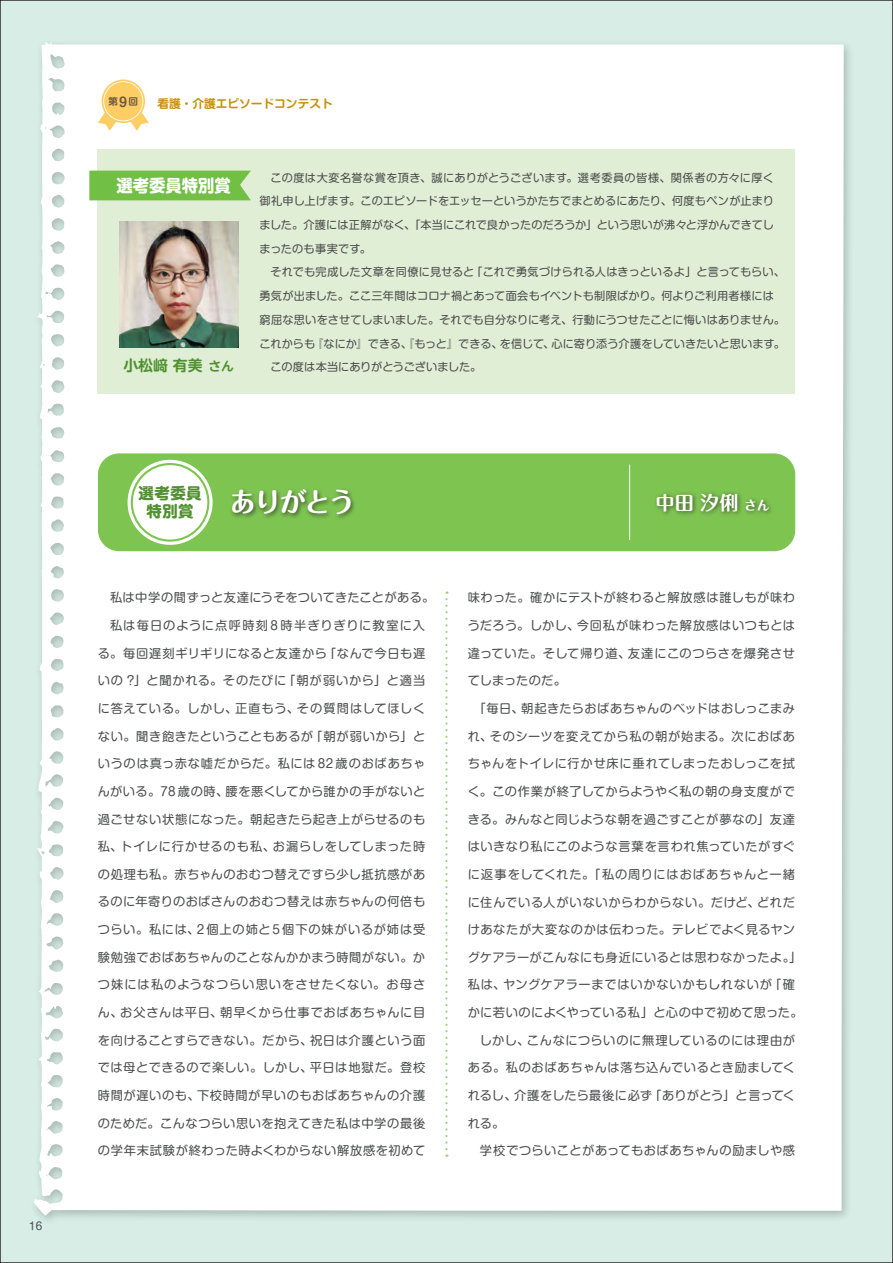
<style>
.page{position:relative;width:893px;height:1263px;background:#d7ede6}
.page>*{position:absolute;margin:0;border:0;box-sizing:border-box;transform-origin:0 0}
.t1{font:700 26.55px "Maru Fo Pro";letter-spacing:-.07em;color:#fff}
.t2{font:700 19.2px "Maru Fo Pro";color:#fff}
.t3{font:700 16.95px "UD Shin M Go Pr 6";color:#fff;scale:.96 1}
.t4{font:700 15.45px/18px "Shin M Go Pr 6";letter-spacing:.025em;color:#509030;text-align:center}
.t5{font:700 14.85px "UD Shin M Go Pr 6 De";color:#509030}
.t6{font:12.15px "Shin M Go Pr 6";letter-spacing:.045em;color:#4b4c4d}
.t7{font:12.15px "Shin M Go Pr 6";letter-spacing:.005em;color:#4b4c4d}
.t8{font:12.15px "Shin M Go Pr 6";letter-spacing:.07em;color:#4b4c4d}
.t9{font:12.15px "Shin M Go Pr 6";letter-spacing:.065em;color:#4b4c4d}
.t10{font:12.15px "Shin M Go Pr 6";letter-spacing:.08em;color:#4b4c4d}
.t11{font:12.15px "Shin M Go Pr 6";letter-spacing:.085em;color:#4b4c4d}
.t12{font:12.15px "Shin M Go Pr 6";color:#4b4c4d}
.t13{font:700 11.7px "Shin M Go Pr 6 De";color:#c5910a}
.t14{font:11.1px/23.7px "Shin M Go Pr 6";letter-spacing:.005em;color:#4b4c4d;text-align:justify}
.t15{font:10.65px "Shin M Go Pr 6";color:#4b4c4d}
.t16{font:700 9.6px "Shin M Go Pr 6 De";color:#6b5841}
.s1{font-size:12.75px}
</style>
<div class="page">
<div style="left:29px;top:37px;width:826px;height:1189px;background:#231f20;opacity:.25"></div>
<div style="left:34px;top:41px;width:810px;height:1175px;background:#fff"></div>
<div style="left:98px;top:149px;width:697px;height:245px;background:#dfeed4"></div>
<img style="left:119px;top:222px;width:119px;height:125px">
<div style="left:98px;top:453px;width:697px;height:98px;background:#7ec451;border-radius:21px"></div>
<div style="left:654px;top:490px;width:121px;height:27px;background:#231f20;opacity:.7"></div>
<div style="left:229px;top:487px;width:128px;height:34px;background:#231f20;opacity:.7"></div>
<hr style="left:629px;top:465px;width:1px;height:75px;background:#fff">
<div style="left:128px;top:460px;width:85px;height:85px;background:#fff;border-radius:50%"></div>
<div style="left:131px;top:463px;width:78px;height:79px;border:2px solid #7ec451;border-radius:50%"></div>
<svg style="left:445px;top:592px;width:3px;height:565px;background:#edf6e6"></svg>
<div style="left:89px;top:171px;width:162px;height:29px;background:#71bf44"></div>
<div style="left:102px;top:80px;width:43px;height:43px;background:#fecd64;border-radius:50%"></div>
<svg style="left:98px;top:81px;width:51px;height:50px"></svg>
<p class="t15" style="left:29px;top:1217px;width:14px">16</p>
<p class="t16" style="left:109px;top:94px;width:31px">第<span class="s1">9</span>回</p>
<p class="t13" style="left:157px;top:94px;width:177px">看護・介護エピソードコンテスト</p>
<h3 class="t3" style="left:117px;top:171px;width:121px">選考委員特別賞</h3>
<p class="t14" style="left:259px;top:165px;width:516px;text-indent:11px">この度は大変名誉な賞を頂き、誠にありがとうございます。選考委員の皆様、関係者の方々に厚く御礼申し上げます。このエピソードをエッセーというかたちでまとめるにあたり、何度もペンが止まりました。介護には正解がなく、「本当にこれで良かったのだろうか」という思いが沸々と浮かんできてしまったのも事実です。</p>
<p class="t14" style="left:259px;top:260px;width:527px;text-align:left;text-indent:11px">それでも完成した文章を同僚に見せると「これで勇気づけられる人はきっといるよ」と言ってもらい、勇気が出ました。ここ三年間はコロナ禍とあって面会もイベントも制限ばかり。何よりご利用者様には窮屈な思いをさせてしまいました。それでも自分なりに考え、行動にうつせたことに悔いはありません。これからも『なにか』できる、『もっと』できる、を信じて、心に寄り添う介護をしていきたいと思います。</p>
<p class="t5" style="left:123px;top:352px;width:112px">小松﨑 有美<span class="s1">さん</span></p>
<p class="t14" style="left:271px;top:355px;width:212px">この度は本当にありがとうございました。</p>
<p class="t4" style="left:139px;top:483px;width:64px">選考委員特別賞</p>
<h1 class="t1" style="left:230px;top:481px;width:127px">ありがとう</h1>
<h2 class="t2" style="left:656px;top:487px;width:116px">中田 汐俐<span class="s1">さん</span></h2>
<p class="t6" style="left:110px;top:588px;width:326px">私は中学の間ずっと友達にうそをついてきたことがある。</p>
<p class="t11" style="left:110px;top:616px;width:317px">私は毎日のように点呼時刻8時半ぎりぎりに教室に入</p>
<p class="t6" style="left:98px;top:643px;width:329px">る。毎回遅刻ギリギリになると友達から「なんで今日も遅</p>
<p class="t6" style="left:98px;top:671px;width:329px">いの ?」と聞かれる。そのたびに「朝が弱いから」と適当</p>
<p class="t6" style="left:98px;top:698px;width:329px">に答えている。しかし、正直もう、その質問はしてほしく</p>
<p class="t6" style="left:98px;top:726px;width:329px">ない。聞き飽きたということもあるが「朝が弱いから」と</p>
<p class="t6" style="left:98px;top:754px;width:329px">いうのは真っ赤な嘘だからだ。私には 82 歳のおばあちゃ</p>
<p class="t6" style="left:98px;top:781px;width:329px">んがいる。78 歳の時、腰を悪くしてから誰かの手がないと</p>
<p class="t6" style="left:98px;top:809px;width:329px">過ごせない状態になった。朝起きたら起き上がらせるのも</p>
<p class="t6" style="left:98px;top:837px;width:329px">私、トイレに行かせるのも私、お漏らしをしてしまった時</p>
<p class="t6" style="left:98px;top:864px;width:329px">の処理も私。赤ちゃんのおむつ替えですら少し抵抗感があ</p>
<p class="t6" style="left:98px;top:892px;width:329px">るのに年寄りのおばさんのおむつ替えは赤ちゃんの何倍も</p>
<p class="t8" style="left:98px;top:920px;width:329px">つらい。私には、2 個上の姉と5 個下の妹がいるが姉は受</p>
<p class="t6" style="left:98px;top:947px;width:329px">験勉強でおばあちゃんのことなんかかまう時間がない。か</p>
<p class="t10" style="left:98px;top:975px;width:329px">つ妹には私のようなつらい思いをさせたくない。お母さ</p>
<p class="t6" style="left:98px;top:1002px;width:329px">ん、お父さんは平日、朝早くから仕事でおばあちゃんに目</p>
<p class="t6" style="left:98px;top:1030px;width:329px">を向けることすらできない。だから、祝日は介護という面</p>
<p class="t6" style="left:98px;top:1058px;width:329px">では母とできるので楽しい。しかし、平日は地獄だ。登校</p>
<p class="t6" style="left:98px;top:1085px;width:329px">時間が遅いのも、下校時間が早いのもおばあちゃんの介護</p>
<p class="t6" style="left:98px;top:1113px;width:329px">のためだ。こんなつらい思いを抱えてきた私は中学の最後</p>
<p class="t6" style="left:98px;top:1141px;width:329px">の学年末試験が終わった時よくわからない解放感を初めて</p>
<p class="t6" style="left:468px;top:588px;width:329px">味わった。確かにテストが終わると解放感は誰しもが味わ</p>
<p class="t6" style="left:468px;top:616px;width:329px">うだろう。しかし、今回私が味わった解放感はいつもとは</p>
<p class="t6" style="left:468px;top:643px;width:329px">違っていた。そして帰り道、友達にこのつらさを爆発させ</p>
<p class="t12" style="left:468px;top:671px;width:100px">てしまったのだ。</p>
<p class="t6" style="left:474px;top:698px;width:323px">「毎日、朝起きたらおばあちゃんのベッドはおしっこまみ</p>
<p class="t6" style="left:468px;top:726px;width:329px">れ、そのシーツを変えてから私の朝が始まる。次におばあ</p>
<p class="t6" style="left:468px;top:754px;width:329px">ちゃんをトイレに行かせ床に垂れてしまったおしっこを拭</p>
<p class="t6" style="left:468px;top:781px;width:329px">く。この作業が終了してからようやく私の朝の身支度がで</p>
<p class="t6" style="left:468px;top:809px;width:329px">きる。みんなと同じような朝を過ごすことが夢なの」友達</p>
<p class="t6" style="left:468px;top:837px;width:329px">はいきなり私にこのような言葉を言われ焦っていたがすぐ</p>
<p class="t9" style="left:468px;top:864px;width:329px">に返事をしてくれた。「私の周りにはおばあちゃんと一緒</p>
<p class="t6" style="left:468px;top:892px;width:329px">に住んでいる人がいないからわからない。だけど、どれだ</p>
<p class="t6" style="left:468px;top:920px;width:329px">けあなたが大変なのかは伝わった。テレビでよく見るヤン</p>
<p class="t6" style="left:468px;top:947px;width:335px">グケアラーがこんなにも身近にいるとは思わなかったよ。」</p>
<p class="t6" style="left:468px;top:975px;width:329px">私は、ヤングケアラーまではいかないかもしれないが「確</p>
<p class="t6" style="left:468px;top:1003px;width:336px">かに若いのによくやっている私」と心の中で初めて思った。</p>
<p class="t6" style="left:480px;top:1030px;width:317px">しかし、こんなにつらいのに無理しているのには理由が</p>
<p class="t6" style="left:468px;top:1058px;width:329px">ある。私のおばあちゃんは落ち込んでいるとき励ましてく</p>
<p class="t7" style="left:468px;top:1085px;width:329px">れるし、介護をしたら最後に必ず「ありがとう」と言ってく</p>
<p class="t6" style="left:468px;top:1113px;width:38px">れる。</p>
<p class="t6" style="left:480px;top:1141px;width:317px">学校でつらいことがあってもおばあちゃんの励ましや感</p>
</div>
